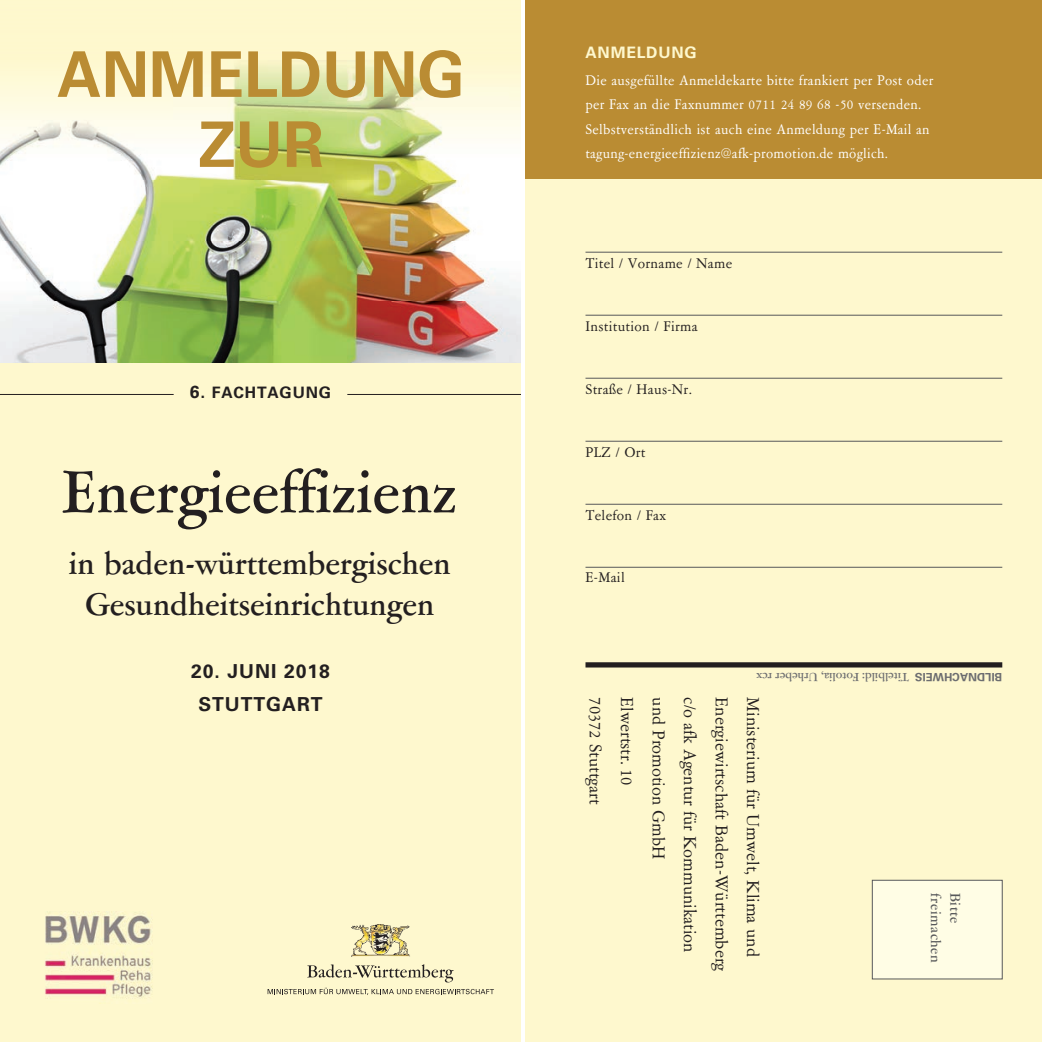
<style>
.page{position:relative;width:1042px;height:1042px;background:#fff}
.page>*{position:absolute;margin:0;border:0;box-sizing:border-box;transform-origin:0 0}
.t1{font:500 66.5px "Garamont Amst SB";color:#231f20}
.t2{font:700 63px/70px "Univers";color:#ba8c33;text-align:center}
.t3{font:500 35px/40.2px "Garamont Amst SB";color:#231f20;text-align:center}
.t4{font:19.25px "Garamont Amst SB";color:#231f20}
.t5{font:700 19.25px/33.2px "Univers";letter-spacing:.05em;color:#231f20;text-align:center}
.t6{font:15.75px/24.5px "Garamont Amst SB";letter-spacing:.02em;color:#fff}
.t7{font:15.75px "Garamont Amst SB";letter-spacing:.02em;color:#231f20}
.t8{font:500 15.75px "Garamont Amst SH";letter-spacing:.05em;color:#57585a}
.t9{font:700 15.75px "Univers";letter-spacing:.05em;color:#231f20}
.t10{font:700 15.75px "Univers";letter-spacing:.05em;color:#fef8ce}
.t11{font:500 13.12px "Garamont Amst SB";color:#6c6d70}
.t12{font:700 11.38px "Univers";color:#6c6d70}
.s1{font-size:17.5px}
</style>
<div class="page">
<div style="left:526px;top:0;width:516px;height:1042px;background:#fef8ce"></div>
<div style="left:872px;top:880px;width:130px;height:99px;background:#fffde5"></div>
<div style="left:872px;top:880px;width:130px;height:99px;border:1px solid #57585a"></div>
<div style="left:585px;top:662px;width:417px;height:5px;background:#231f20"></div>
<div style="left:526px;top:0;width:516px;height:179px;background:#ba8c33"></div>
<hr style="left:585px;top:252px;width:417px;height:1px;background:#57585a">
<hr style="left:585px;top:315px;width:417px;height:1px;background:#57585a">
<hr style="left:585px;top:378px;width:417px;height:1px;background:#57585a">
<hr style="left:585px;top:441px;width:417px;height:1px;background:#57585a">
<hr style="left:585px;top:504px;width:417px;height:1px;background:#57585a">
<hr style="left:585px;top:567px;width:417px;height:1px;background:#57585a">
<div style="left:0;top:0;width:521px;height:1042px;background:#fef8ce"></div>
<img style="left:351px;top:924px;width:59px;height:32px">
<svg style="left:268px;top:964px;width:226px;height:31px"></svg>
<img style="left:45px;top:912px;width:108px;height:87px">
<img style="left:0;top:60px;width:521px;height:302px">
<hr style="left:0;top:394px;width:174px;height:1px;background:#231f20">
<hr style="left:347px;top:394px;width:174px;height:1px;background:#231f20">
<h2 class="t2" style="left:57px;top:40px;width:409px">ANMELDUNG<br>ZUR</h2>
<p class="t9" style="left:190px;top:383px;width:143px"><span class="s1">6.</span> FACHTAGUNG</p>
<h1 class="t1" style="left:63px;top:457px;width:396px">Energieeffizienz</h1>
<h3 class="t3" style="left:69px;top:545px;width:383px">in baden-württembergischen<br>Gesundheitseinrichtungen</h3>
<p class="t5" style="left:191px;top:655px;width:140px">20. JUNI 2018<br>STUTTGART</p>
<p class="t10" style="left:585px;top:44px;width:113px">ANMELDUNG</p>
<p class="t6" style="left:585px;top:68px;width:349px">Die ausgefüllte Anmeldekarte bitte frankiert per Post oder per Fax an die Faxnummer 0711 24 89 68 -50 versenden.<br>Selbstverständlich ist auch eine Anmeldung per E-Mail an tagung-energieeffizienz@afk-promotion.de möglich.</p>
<p class="t7" style="left:585px;top:256px;width:148px">Titel / Vorname / Name</p>
<p class="t7" style="left:585px;top:319px;width:114px">Institution / Firma</p>
<p class="t7" style="left:585px;top:382px;width:108px">Straße / Haus-Nr.</p>
<p class="t7" style="left:585px;top:445px;width:61px">PLZ / Ort</p>
<p class="t7" style="left:585px;top:508px;width:82px">Telefon / Fax</p>
<p class="t7" style="left:585px;top:569px;width:41px">E-Mail</p>
<p class="t11" style="left:909px;top:683px;width:154px;rotate:-180deg">Titelbild: Fotolia, Urheber rcx</p>
<p class="t12" style="left:1002px;top:683px;width:89px;rotate:-180deg">BILDNACHWEIS</p>
<p class="t4" style="left:605px;top:697px;width:108px;rotate:90deg">70372 Stuttgart</p>
<p class="t4" style="left:636px;top:697px;width:90px;rotate:90deg">Elwertstr. 10</p>
<p class="t4" style="left:668px;top:697px;width:163px;rotate:90deg">und Promotion GmbH</p>
<p class="t4" style="left:699px;top:697px;width:257px;rotate:90deg">c/o afk Agentur für Kommunikation</p>
<p class="t4" style="left:731px;top:697px;width:276px;rotate:90deg">Energiewirtschaft Baden-Württemberg</p>
<p class="t4" style="left:762px;top:697px;width:261px;rotate:90deg">Ministerium für Umwelt, Klima und</p>
<p class="t8" style="left:943px;top:893px;width:72px;rotate:90deg">freimachen</p>
<p class="t8" style="left:963px;top:893px;width:32px;rotate:90deg">Bitte</p>
</div>
